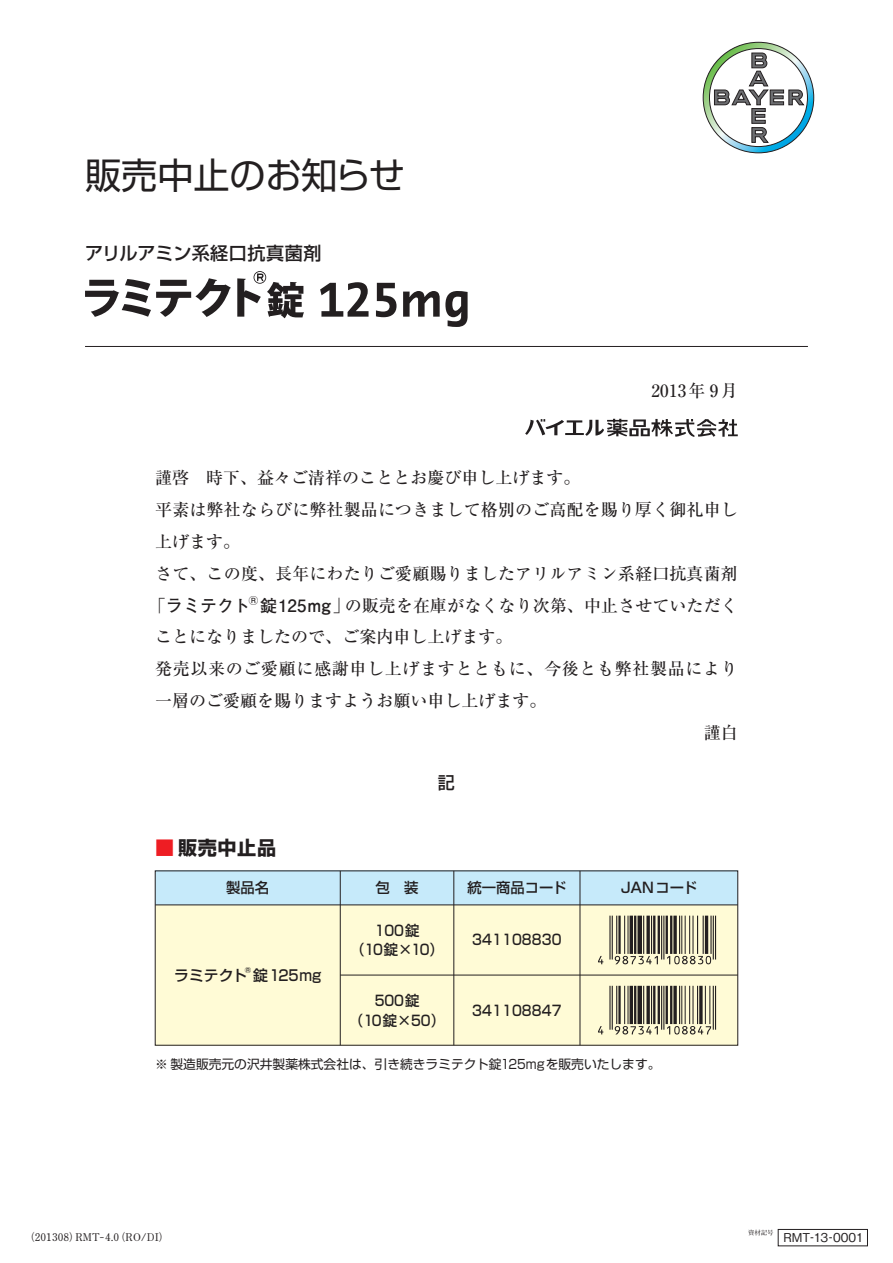
<style>
.page{position:relative;width:893px;height:1263px;background:#fff}
.page>*{position:absolute;margin:0;border:0;box-sizing:border-box;transform-origin:0 0}
.t1{font:36.15px "Shin Go Pro";letter-spacing:-.005em;color:#231f20}
.t2{font:700 19.2px "Shin Go Pro";letter-spacing:.03em;color:#231f20}
.t3{font:500 18px "Shin Go Pro";letter-spacing:.015em;color:#231f20}
.t4{font:500 16.95px "Ryumin Pro";letter-spacing:.01em;color:#231f20}
.t5{font:500 16.95px "Ryumin Pro";letter-spacing:.04em;color:#231f20}
.t6{font:500 16.95px "Shin Go Pro";color:#231f20}
.t7{font:500 14.85px "Shin Go Pro";color:#231f20}
.t8{font:500 14.4px/19.2px "Shin Go Pro";letter-spacing:.01em;color:#231f20;text-align:center;scale:.9 1}
.t9{font:500 14.4px "Shin Go Pro";letter-spacing:.01em;color:#231f20}
.t10{font:12.75px "Shin Go Pro";color:#231f20}
.t11{font:500 12.15px "Gothic BBB Pro";color:#231f20}
.t12{font:700 10.65px "Futo Min A101 Pro";color:#231f20}
.t13{font:500 7.5px "Shin Go Pro";color:#231f20}
.t14{font:700 6.45px "Futo Min A101 Pro";color:#231f20}
.s1{font-family:"Futo Go B101 Pro";font-weight:700}
.s2{color:#ee1d23}
</style>
<div class="page">
<div style="left:155px;top:905px;width:583px;height:140px;background:#fffbd6"></div>
<div style="left:155px;top:871px;width:583px;height:34px;background:#c6eafa"></div>
<svg style="left:525px;top:419px;width:213px;height:18px"></svg>
<hr style="left:85px;top:346px;width:723px;height:1px;background:#231f20">
<svg style="left:702px;top:42px;width:112px;height:112px"></svg>
<hr style="left:155px;top:904px;width:583px;height:1px;background:#231f20">
<hr style="left:340px;top:975px;width:398px;height:1px;background:#231f20">
<hr style="left:340px;top:871px;width:1px;height:174px;background:#231f20">
<hr style="left:453px;top:871px;width:1px;height:174px;background:#231f20">
<hr style="left:580px;top:871px;width:1px;height:174px;background:#231f20">
<svg style="left:85px;top:278px;width:146px;height:39px"></svg>
<svg style="left:320px;top:282px;width:49px;height:35px"></svg>
<svg style="left:376px;top:283px;width:20px;height:34px"></svg>
<svg style="left:403px;top:291px;width:65px;height:36px"></svg>
<svg style="left:237px;top:271px;width:67px;height:47px"></svg>
<hr style="left:609px;top:916px;width:2px;height:43px;background:#231f20">
<hr style="left:612px;top:916px;width:1px;height:43px;background:#231f20">
<hr style="left:616px;top:916px;width:1px;height:38px;background:#231f20">
<hr style="left:618px;top:916px;width:3px;height:38px;background:#231f20">
<hr style="left:624px;top:916px;width:1px;height:38px;background:#231f20">
<hr style="left:627px;top:916px;width:1px;height:38px;background:#231f20">
<svg style="left:629px;top:916px;width:4px;height:38px"></svg>
<hr style="left:634px;top:916px;width:2px;height:38px;background:#231f20">
<div style="left:637px;top:916px;width:5px;height:38px;background:#231f20"></div>
<hr style="left:643px;top:916px;width:1px;height:38px;background:#231f20">
<svg style="left:646px;top:916px;width:4px;height:38px"></svg>
<hr style="left:651px;top:916px;width:1px;height:38px;background:#231f20">
<hr style="left:653px;top:916px;width:2px;height:38px;background:#231f20">
<hr style="left:658px;top:916px;width:2px;height:38px;background:#231f20">
<hr style="left:661px;top:916px;width:1px;height:43px;background:#231f20">
<hr style="left:663px;top:916px;width:1px;height:43px;background:#231f20">
<hr style="left:666px;top:916px;width:2px;height:38px;background:#231f20">
<hr style="left:670px;top:916px;width:2px;height:38px;background:#231f20">
<svg style="left:673px;top:916px;width:4px;height:38px"></svg>
<hr style="left:679px;top:916px;width:1px;height:38px;background:#231f20">
<hr style="left:681px;top:916px;width:1px;height:38px;background:#231f20">
<hr style="left:685px;top:916px;width:1px;height:38px;background:#231f20">
<hr style="left:689px;top:916px;width:1px;height:38px;background:#231f20">
<hr style="left:692px;top:916px;width:1px;height:38px;background:#231f20">
<hr style="left:697px;top:916px;width:1px;height:38px;background:#231f20">
<hr style="left:703px;top:916px;width:1px;height:38px;background:#231f20">
<hr style="left:705px;top:916px;width:3px;height:38px;background:#231f20">
<hr style="left:710px;top:916px;width:2px;height:38px;background:#231f20">
<hr style="left:713px;top:916px;width:1px;height:43px;background:#231f20">
<hr style="left:715px;top:916px;width:1px;height:43px;background:#231f20">
<svg style="left:598px;top:956px;width:5px;height:8px"></svg>
<svg style="left:615px;top:956px;width:43px;height:8px"></svg>
<svg style="left:667px;top:956px;width:44px;height:8px"></svg>
<hr style="left:609px;top:986px;width:2px;height:44px;background:#231f20">
<hr style="left:612px;top:986px;width:1px;height:44px;background:#231f20">
<hr style="left:616px;top:986px;width:1px;height:38px;background:#231f20">
<hr style="left:618px;top:986px;width:3px;height:38px;background:#231f20">
<hr style="left:624px;top:986px;width:1px;height:38px;background:#231f20">
<hr style="left:627px;top:986px;width:1px;height:38px;background:#231f20">
<svg style="left:629px;top:986px;width:4px;height:38px"></svg>
<hr style="left:634px;top:986px;width:2px;height:38px;background:#231f20">
<div style="left:637px;top:986px;width:5px;height:38px;background:#231f20"></div>
<hr style="left:643px;top:986px;width:1px;height:38px;background:#231f20">
<svg style="left:646px;top:986px;width:4px;height:38px"></svg>
<hr style="left:651px;top:986px;width:1px;height:38px;background:#231f20">
<hr style="left:653px;top:986px;width:2px;height:38px;background:#231f20">
<hr style="left:658px;top:986px;width:2px;height:38px;background:#231f20">
<hr style="left:661px;top:986px;width:1px;height:44px;background:#231f20">
<hr style="left:663px;top:986px;width:1px;height:44px;background:#231f20">
<hr style="left:666px;top:986px;width:2px;height:38px;background:#231f20">
<hr style="left:670px;top:986px;width:2px;height:38px;background:#231f20">
<svg style="left:673px;top:986px;width:4px;height:38px"></svg>
<hr style="left:679px;top:986px;width:1px;height:38px;background:#231f20">
<hr style="left:681px;top:986px;width:1px;height:38px;background:#231f20">
<hr style="left:685px;top:986px;width:1px;height:38px;background:#231f20">
<hr style="left:689px;top:986px;width:1px;height:38px;background:#231f20">
<hr style="left:692px;top:986px;width:1px;height:38px;background:#231f20">
<hr style="left:697px;top:986px;width:1px;height:38px;background:#231f20">
<svg style="left:699px;top:986px;width:4px;height:38px"></svg>
<hr style="left:705px;top:986px;width:1px;height:38px;background:#231f20">
<hr style="left:709px;top:986px;width:1px;height:38px;background:#231f20">
<hr style="left:713px;top:986px;width:1px;height:44px;background:#231f20">
<hr style="left:715px;top:986px;width:1px;height:44px;background:#231f20">
<svg style="left:598px;top:1026px;width:5px;height:8px"></svg>
<svg style="left:615px;top:1026px;width:43px;height:8px"></svg>
<svg style="left:667px;top:1026px;width:44px;height:8px"></svg>
<div style="left:778px;top:1229px;width:90px;height:17px;border:1px solid #231f20"></div>
<h1 class="t1" style="left:85px;top:145px;width:321px">販売中止のお知らせ</h1>
<p class="t3" style="left:85px;top:239px;width:238px">アリルアミン系経口抗真菌剤</p>
<p class="t4" style="left:651px;top:377px;width:88px">2013年 9月</p>
<p class="t4" style="left:155px;top:464px;width:427px">謹啓　時下、益々ご清祥のこととお慶び申し上げます。</p>
<p class="t4" style="left:155px;top:496px;width:584px">平素は弊社ならびに弊社製品につきまして格別のご高配を賜り厚く御礼申し</p>
<p class="t4" style="left:155px;top:528px;width:87px">上げます。</p>
<p class="t4" style="left:155px;top:560px;width:584px">さて、この度、長年にわたりご愛顧賜りましたアリルアミン系経口抗真菌剤</p>
<p class="t4" style="left:149px;top:592px;width:590px">「<span class="s1">ラミテクト</span><sup>Ⓡ</sup> <span class="s1">錠125mg</span>」の販売を在庫がなくなり次第、中止させていただく</p>
<p class="t4" style="left:155px;top:624px;width:359px">ことになりましたので、ご案内申し上げます。</p>
<p class="t5" style="left:155px;top:656px;width:584px">発売以来のご愛顧に感謝申し上げますとともに、今後とも弊社製品により</p>
<p class="t4" style="left:155px;top:688px;width:393px">一層のご愛顧を賜りますようお願い申し上げます。</p>
<p class="t4" style="left:704px;top:719px;width:36px">謹白</p>
<p class="t2" style="left:155px;top:832px;width:122px"><span class="s2">■</span> 販売中止品</p>
<p class="t9" style="left:226px;top:876px;width:45px">製品名</p>
<p class="t13" style="left:245px;top:964px;width:8px">®</p>
<p class="t7" style="left:174px;top:963px;width:149px">ラミテクト錠125mg</p>
<p class="t6" style="left:438px;top:769px;width:19px">記</p>
<p class="t9" style="left:375px;top:876px;width:45px">包　装</p>
<p class="t9" style="left:467px;top:876px;width:101px">統一商品コード</p>
<p class="t8" style="left:352px;top:919px;width:102px">100錠<br>（10錠×10）</p>
<p class="t8" style="left:472px;top:928px;width:101px">341108830</p>
<p class="t8" style="left:350px;top:990px;width:105px">500錠<br>（10錠×50）</p>
<p class="t8" style="left:472px;top:999px;width:101px">341108847</p>
<p class="t9" style="left:621px;top:876px;width:78px">JANコード</p>
<p class="t10" style="left:155px;top:1053px;width:507px">※ 製造販売元の沢井製薬株式会社は、引き続きラミテクト錠125mgを販売いたします。</p>
<p class="t12" style="left:24px;top:1228px;width:147px">（201308）RMT-4.0（RO/DI）</p>
<p class="t14" style="left:748px;top:1228px;width:27px">資材記号</p>
<p class="t11" style="left:783px;top:1228px;width:82px">RMT-13-0001</p>
</div>
